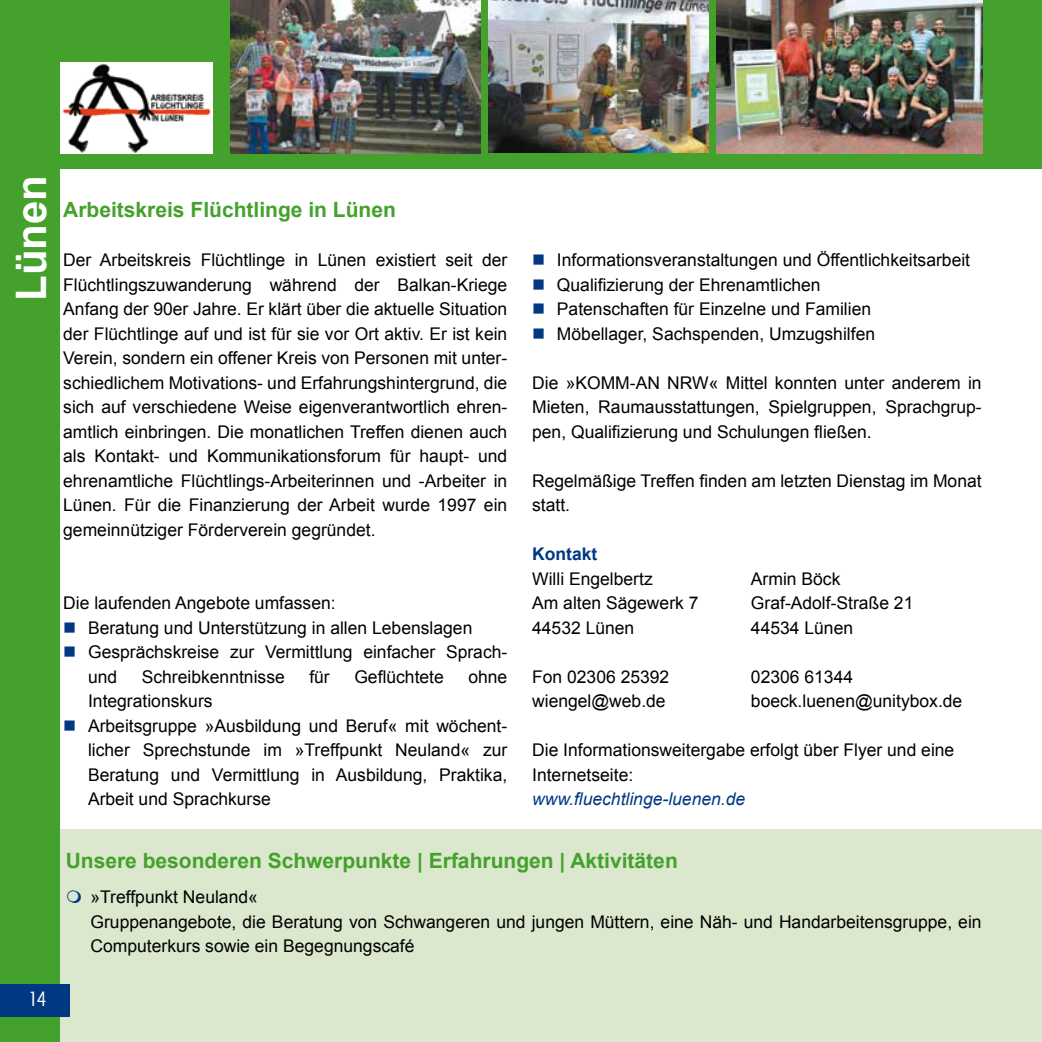
<style>
.page{position:relative;width:1042px;height:1042px;background:#fff}
.page>*{position:absolute;margin:0;border:0;box-sizing:border-box;transform-origin:0 0}
.t1{font:700 42px "Arial";color:#fff}
.t2{font:700 21px "Arial";color:#44a12b}
.t3{font:21px "Lucida Sans Nar EF";color:#fff;scale:.92 1}
.t4{font:17.5px/24.5px "Arial";color:#000}
.t5{font:italic 17.5px "Arial";color:#003882}
.t6{font:700 17.5px "Arial";color:#003882}
.s1{color:#003882}
</style>
<div class="page">
<div style="left:0;top:830px;width:1042px;height:212px;background:#dbe8cd"></div>
<div style="left:0;top:0;width:1042px;height:168px;background:#44a12b"></div>
<div style="left:0;top:78px;width:60px;height:964px;background:#44a12b"></div>
<img style="left:61px;top:63px;width:151px;height:91px">
<img style="left:488px;top:0;width:220px;height:153px">
<img style="left:230px;top:0;width:250px;height:153px">
<img style="left:716px;top:0;width:266px;height:154px">
<div style="left:0;top:984px;width:70px;height:32px;background:#003882"></div>
<h1 class="t1" style="left:3px;top:301px;width:127px;rotate:-90deg">Lünen</h1>
<p class="t2" style="left:63px;top:196px;width:334px">Arbeitskreis Flüchtlinge in Lünen</p>
<p class="t4" style="left:63px;top:248px;width:445px;text-align:justify">Der Arbeitskreis Flüchtlinge in Lünen existiert seit der Flüchtlingszuwanderung während der Balkan-Kriege Anfang der 90er Jahre. Er klärt über die aktuelle Situation der Flüchtlinge auf und ist für sie vor Ort aktiv. Er ist kein Verein, sondern ein offener Kreis von Personen mit unter&shy;schiedlichem Motivations- und Erfahrungshintergrund, die sich auf verschiedene Weise eigenverantwortlich ehren&shy;amtlich einbringen. Die monatlichen Treffen dienen auch als Kontakt- und Kommunikationsforum für haupt- und ehrenamtliche Flüchtlings-Arbeiterinnen und -Arbeiter in Lünen. Für die Finanzierung der Arbeit wurde 1997 ein gemeinnütziger Förderverein gegründet.</p>
<p class="t4" style="left:63px;top:591px;width:274px">Die laufenden Angebote umfassen:</p>
<p class="t4" style="left:63px;top:615px;width:411px"><span class="s1">■</span> Beratung und Unterstützung in allen Lebenslagen</p>
<p class="t4" style="left:88px;top:640px;width:421px;text-indent:-25px"><span class="s1">■</span> Gesprächskreise zur Vermittlung einfacher Sprach&shy;und</p>
<p class="t4" style="left:142px;top:664px;width:144px">Schreibkenntnisse</p>
<p class="t4" style="left:309px;top:664px;width:22px">für</p>
<p class="t4" style="left:354px;top:664px;width:91px">Geflüchtete</p>
<p class="t4" style="left:468px;top:664px;width:40px">ohne</p>
<p class="t4" style="left:88px;top:689px;width:126px">Integrationskurs</p>
<p class="t4" style="left:88px;top:713px;width:421px;text-align:justify;text-indent:-25px"><span class="s1">■</span> Arbeitsgruppe »Ausbildung und Beruf« mit wöchent&shy;licher Sprechstunde im »Treffpunkt Neuland« zur Beratung und Vermittlung in Ausbildung, Praktika, Arbeit und Sprachkurse</p>
<p class="t4" style="left:532px;top:248px;width:439px"><span class="s1">■</span> Informationsveranstaltungen und Öffentlichkeitsarbeit</p>
<p class="t4" style="left:532px;top:272px;width:290px"><span class="s1">■</span> Qualifizierung der Ehrenamtlichen</p>
<p class="t4" style="left:532px;top:297px;width:340px"><span class="s1">■</span> Patenschaften für Einzelne und Familien</p>
<p class="t4" style="left:532px;top:321px;width:344px"><span class="s1">■</span> Möbellager, Sachspenden, Umzugshilfen</p>
<p class="t4" style="left:532px;top:370px;width:451px;text-align:justify">Die »KOMM-AN NRW« Mittel konnten unter anderem in Mieten, Raumausstattungen, Spielgruppen, Sprachgrup&shy;pen, Qualifizierung und Schulungen fließen.</p>
<p class="t4" style="left:532px;top:468px;width:451px">Regelmäßige Treffen finden am letzten Dienstag im Monat statt.</p>
<p class="t6" style="left:532px;top:542px;width:67px">Kontakt</p>
<p class="t4" style="left:532px;top:566px;width:122px">Willi Engelbertz</p>
<p class="t4" style="left:751px;top:566px;width:91px">Armin Böck</p>
<p class="t4" style="left:532px;top:591px;width:168px">Am alten Sägewerk 7</p>
<p class="t4" style="left:751px;top:591px;width:164px">Graf-Adolf-Straße 21</p>
<p class="t4" style="left:532px;top:615px;width:104px">44532 Lünen</p>
<p class="t4" style="left:751px;top:615px;width:104px">44534 Lünen</p>
<p class="t4" style="left:532px;top:664px;width:139px">Fon 02306 25392</p>
<p class="t4" style="left:751px;top:664px;width:104px">02306 61344</p>
<p class="t4" style="left:532px;top:689px;width:135px">wiengel@web.de</p>
<p class="t4" style="left:751px;top:689px;width:213px">boeck.luenen@unitybox.de</p>
<p class="t4" style="left:532px;top:738px;width:424px">Die Informationsweitergabe erfolgt über Flyer und eine<br>Internetseite:</p>
<p class="t5" style="left:532px;top:788px;width:215px">www.fluechtlinge-luenen.de</p>
<p class="t3" style="left:29px;top:988px;width:21px">14</p>
<p class="t2" style="left:66px;top:847px;width:613px">Unsere besonderen Schwerpunkte | Erfahrungen | Aktivitäten</p>
<p class="t4" style="left:91px;top:885px;width:892px">»Treffpunkt Neuland«<br>Gruppenangebote, die Beratung von Schwangeren und jungen Müttern, eine Näh- und Handarbeitensgruppe, ein<br>Computerkurs sowie ein Begegnungscafé</p>
</div>
